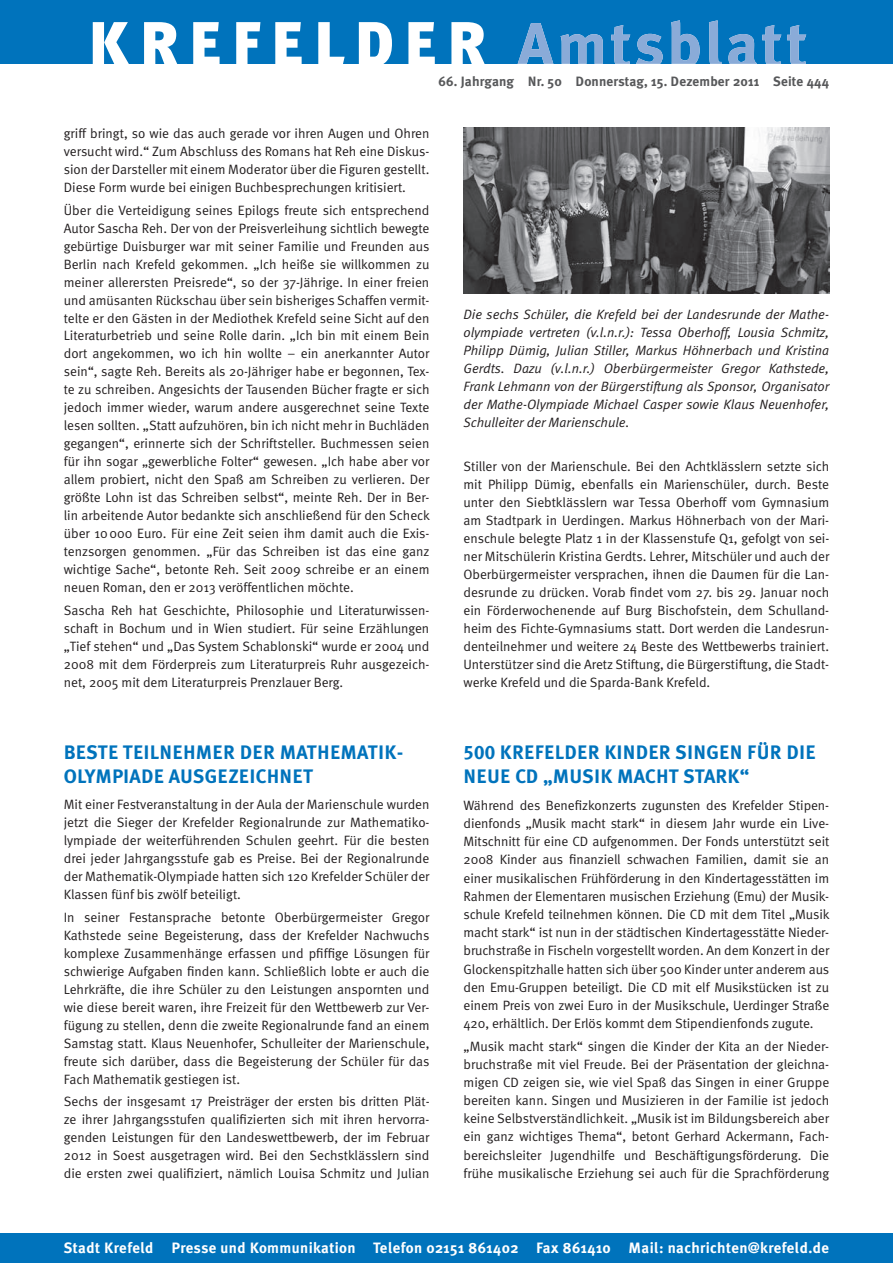
<style>
.page{position:relative;width:893px;height:1263px;background:#fff}
.page>*{position:absolute;margin:0;border:0;box-sizing:border-box;transform-origin:0 0}
.t1{font:700 19.5px/24.2px "Meta Plus";letter-spacing:.01em;color:#0073bc}
.t2{font:700 15px "Meta Plus";letter-spacing:.025em;color:#fff}
.t3{font:13.5px/18px "Meta Normal";color:#231f20;text-align:justify}
.t4{font:italic 13.5px/18px "Meta Normal";color:#231f20;text-align:justify}
.t5{font:700 13.5px "Meta Plus";letter-spacing:.01em;color:#57585a}
.s1{font-family:"Meta Plus Bold Caps";font-weight:400}
</style>
<div class="page">
<div style="left:0;top:0;width:893px;height:64px;background:#0073bc"></div>
<svg style="left:93px;top:22px;width:392px;height:42px"></svg>
<svg style="left:517px;top:20px;width:289px;height:44px"></svg>
<div style="left:0;top:1233px;width:893px;height:30px;background:#0073bc"></div>
<img style="left:463px;top:128px;width:366px;height:165px">
<p class="t5" style="left:438px;top:76px;width:392px">66. Jahrgang Nr. 50 Donnerstag, 15. Dezember 2011 Seite 444</p>
<p class="t3" style="left:64px;top:126px;width:367px">griff bringt, so wie das auch gerade vor ihren Augen und Ohren versucht wird.“ Zum Abschluss des Romans hat Reh eine Diskus&shy;sion der Darsteller mit einem Moderator über die Figuren gestellt.<br>Diese Form wurde bei einigen Buchbesprechungen kritisiert.</p>
<p class="t3" style="left:64px;top:202px;width:368px">Über die Verteidigung seines Epilogs freute sich entsprechend Autor Sascha Reh. Der von der Preisverleihung sichtlich bewegte gebürtige Duisburger war mit seiner Familie und Freunden aus Berlin nach Krefeld gekommen. „Ich heiße sie willkommen zu meiner allerersten Preisrede“, so der 37-Jährige. In einer freien und amüsanten Rückschau über sein bisheriges Schaffen vermit&shy;telte er den Gästen in der Mediothek Krefeld seine Sicht auf den Literaturbetrieb und seine Rolle darin. „Ich bin mit einem Bein dort angekommen, wo ich hin wollte – ein anerkannter Autor sein“, sagte Reh. Bereits als 20-Jähriger habe er begonnen, Tex&shy;te zu schreiben. Angesichts der Tausenden Bücher fragte er sich jedoch immer wieder, warum andere ausgerechnet seine Texte lesen sollten. „Statt aufzuhören, bin ich nicht mehr in Buchläden gegangen“, erinnerte sich der Schriftsteller. Buchmessen seien für ihn sogar „gewerbliche Folter“ gewesen. „Ich habe aber vor allem probiert, nicht den Spaß am Schreiben zu verlieren. Der größte Lohn ist das Schreiben selbst“, meinte Reh. Der in Ber&shy;lin arbeitende Autor bedankte sich anschließend für den Scheck über 10 000 Euro. Für eine Zeit seien ihm damit auch die Exis&shy;tenzsorgen genommen. „Für das Schreiben ist das eine ganz wichtige Sache“, betonte Reh. Seit 2009 schreibe er an einem neuen Roman, den er 2013 veröffentlichen möchte.</p>
<p class="t3" style="left:64px;top:602px;width:367px">Sascha Reh hat Geschichte, Philosophie und Literaturwissen&shy;schaft in Bochum und in Wien studiert. Für seine Erzählungen „Tief stehen“ und „Das System Schablonski“ wurde er 2004 und 2008 mit dem Förderpreis zum Literaturpreis Ruhr ausgezeich&shy;net, 2005 mit dem Literaturpreis Prenzlauer Berg.</p>
<p class="t4" style="left:463px;top:306px;width:367px">Die sechs Schüler, die Krefeld bei der Landesrunde der Mathe&shy;olympiade vertreten (v.l.n.r.): Tessa Oberhoff, Lousia Schmitz, Philipp Dümig, Julian Stiller, Markus Höhnerbach und Kristina Gerdts. Dazu (v.l.n.r.) Oberbürgermeister Gregor Kathstede, Frank Lehmann von der Bürgerstiftung als Sponsor, Organisator der Mathe-Olympiade Michael Casper sowie Klaus Neuenhofer, Schulleiter der Marienschule.</p>
<p class="t3" style="left:463px;top:458px;width:367px">Stiller von der Marienschule. Bei den Achtklässlern setzte sich mit Philipp Dümig, ebenfalls ein Marienschüler, durch. Beste unter den Siebtklässlern war Tessa Oberhoff vom Gymnasium am Stadtpark in Uerdingen. Markus Höhnerbach von der Mari&shy;enschule belegte Platz 1 in der Klassenstufe Q1, gefolgt von sei&shy;ner Mitschülerin Kristina Gerdts. Lehrer, Mitschüler und auch der Oberbürgermeister versprachen, ihnen die Daumen für die Lan&shy;desrunde zu drücken. Vorab findet vom 27. bis 29. Januar noch ein Förder wochenende auf Burg Bischofstein, dem Schulland&shy;heim des Fichte-Gymnasiums statt. Dort werden die Landesrun&shy;denteilnehmer und weitere 24 Beste des Wettbewerbs trainiert.<br>Unterstützer sind die Aretz Stiftung, die Bürgerstiftung, die Stadt&shy;werke Krefeld und die Sparda-Bank Krefeld.</p>
<h1 class="t1" style="left:64px;top:741px;width:341px">BESTE TEILNEHMER DER MATHEMATIK-<br>OLYMPIADE AUSGEZEICHNET</h1>
<p class="t3" style="left:64px;top:797px;width:367px">Mit einer Festveranstaltung in der Aula der Marienschule wurden jetzt die Sieger der Krefelder Regionalrunde zur Mathematiko&shy;lympiade der weiterführenden Schulen geehrt. Für die besten drei jeder Jahrgangsstufe gab es Preise. Bei der Regionalrunde der Mathematik-Olympiade hatten sich 120 Krefelder Schüler der Klassen fünf bis zwölf beteiligt.</p>
<p class="t3" style="left:64px;top:909px;width:367px">In seiner Festansprache betonte Oberbürgermeister Gregor Kathstede seine Begeisterung, dass der Krefelder Nachwuchs komplexe Zusammenhänge erfassen und pfiffige Lösungen für schwierige Aufgaben finden kann. Schließlich lobte er auch die Lehrkräfte, die ihre Schüler zu den Leistungen anspornten und wie diese bereit waren, ihre Freizeit für den Wettbewerb zur Ver&shy;fügung zu stellen, denn die zweite Regionalrunde fand an einem Samstag statt. Klaus Neuenhofer, Schulleiter der Marienschule, freute sich darüber, dass die Begeisterung der Schüler für das Fach Mathematik gestiegen ist.</p>
<p class="t3" style="left:64px;top:1093px;width:367px">Sechs der insgesamt 17 Preisträger der ersten bis dritten Plät&shy;ze ihrer Jahrgangsstufen qualifizierten sich mit ihren hervorra&shy;genden Leistungen für den Landeswettbewerb, der im Februar 2012 in Soest ausgetragen wird. Bei den Sechstklässlern sind die ersten zwei qualifiziert, nämlich Louisa Schmitz und Julian</p>
<h1 class="t1" style="left:463px;top:741px;width:354px"><span class="s1">500</span> KREFELDER KINDER SINGEN FÜR DIE<br>NEUE CD „MUSIK MACHT STARK“</h1>
<p class="t3" style="left:463px;top:797px;width:368px">Während des Benefizkonzerts zugunsten des Krefelder Stipen&shy;dienfonds „Musik macht stark“ in diesem Jahr wurde ein Live-Mitschnitt für eine CD aufgenommen. Der Fonds unterstützt seit 2008 Kinder aus finanziell schwachen Familien, damit sie an einer musikalischen Frühförderung in den Kindertagesstätten im Rahmen der Elementaren musischen Erziehung (Emu) der Musik&shy;schule Krefeld teilnehmen können. Die CD mit dem Titel „Musik macht stark“ ist nun in der städtischen Kindertagesstätte Nieder&shy;bruchstraße in Fischeln vorgestellt worden. An dem Konzert in der Glockenspitzhalle hatten sich über 500 Kinder unter anderem aus den Emu-Gruppen beteiligt. Die CD mit elf Musikstücken ist zu einem Preis von zwei Euro in der Musikschule, Uerdinger Straße 420, erhältlich. Der Erlös kommt dem Stipendienfonds zugute.</p>
<p class="t3" style="left:463px;top:1038px;width:367px">„Musik macht stark“ singen die Kinder der Kita an der Nieder&shy;bruchstraße mit viel Freude. Bei der Präsentation der gleichna&shy;migen CD zeigen sie, wie viel Spaß das Singen in einer Gruppe bereiten kann. Singen und Musizieren in der Familie ist jedoch keine Selbstverständlichkeit. „Musik ist im Bildungsbereich aber ein ganz wichtiges Thema“, betont Gerhard Ackermann, Fach&shy;bereichsleiter Jugendhilfe und Beschäftigungsförderung. Die frühe musikalische Erziehung sei auch für die Sprachförderung</p>
<p class="t2" style="left:64px;top:1242px;width:767px">Stadt Krefeld Presse und Kommunikation Telefon 02151 861402 Fax 861410 Mail: nachrichten@krefeld.de</p>
</div>
